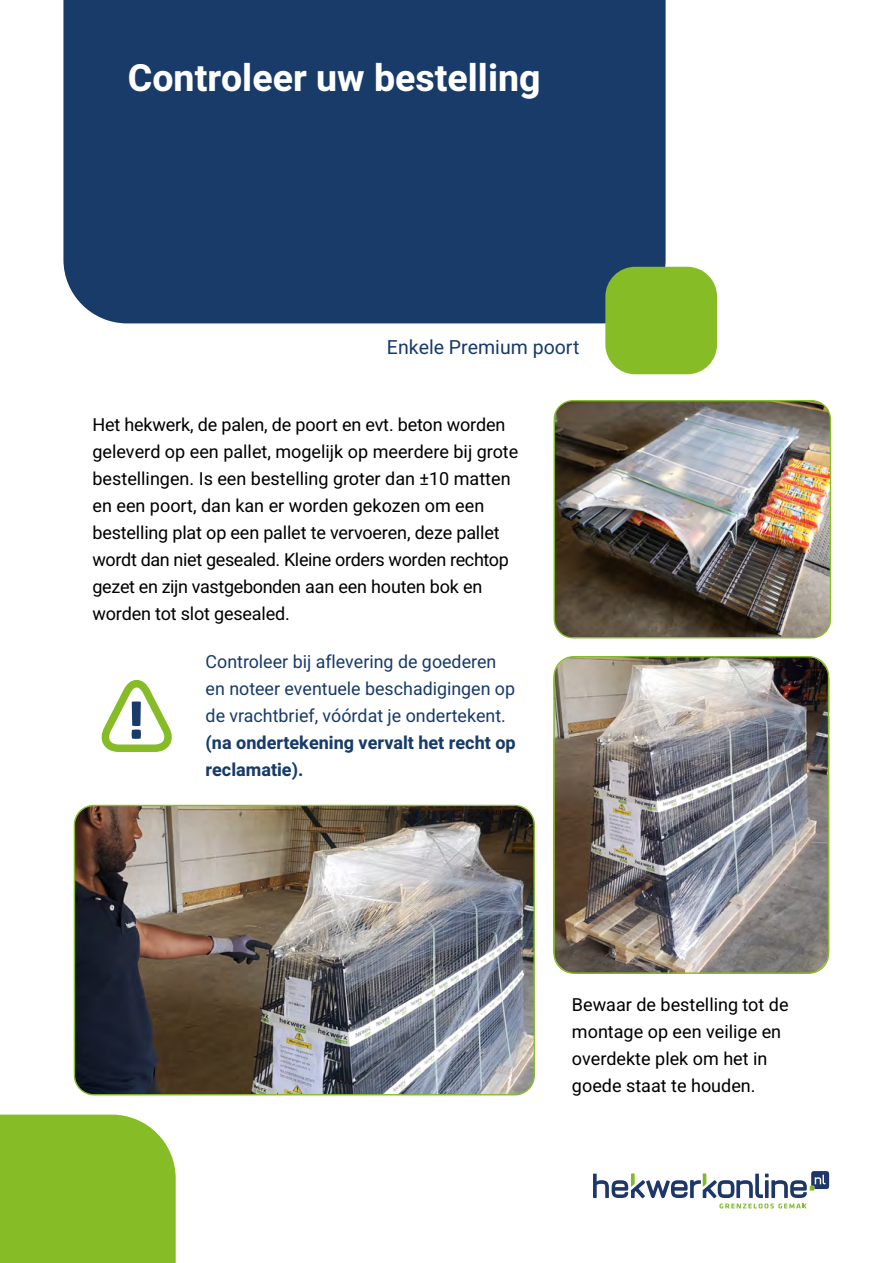
<style>
.page{position:relative;width:893px;height:1263px;background:#fff}
.page>*{position:absolute;margin:0;border:0;box-sizing:border-box;transform-origin:0 0}
.t1{font:700 37.5px "Heebo";color:#fff}
.t2{font:19.5px "Heebo";color:#183b6a}
.t3{font:18px/27px "Heebo";color:#000}
.t4{font:18px/27px "Heebo";color:#183b6a}
.t5{font:700 18px/27px "Heebo";color:#183b6a}
</style>
<div class="page">
<div style="left:63px;top:0;width:603px;height:323px;background:#183b6a"></div>
<div style="left:605px;top:267px;width:112px;height:107px;background:#86bc25;border-radius:30px"></div>
<div style="left:0;top:1114px;width:176px;height:149px;background:#86bc25"></div>
<img style="left:74px;top:805px;width:460px;height:290px">
<div style="left:74px;top:805px;width:461px;height:290px;border:1px solid #86bc25;border-radius:20px"></div>
<img style="left:555px;top:656px;width:274px;height:318px">
<div style="left:553px;top:656px;width:276px;height:318px;border:1px solid #86bc25;border-radius:20px"></div>
<img style="left:554px;top:402px;width:276px;height:236px">
<div style="left:554px;top:400px;width:277px;height:238px;border:1px solid #86bc25;border-radius:19px"></div>
<svg style="left:101px;top:681px;width:71px;height:71px"></svg>
<svg style="left:593px;top:1171px;width:236px;height:37px"></svg>
<h1 class="t1" style="left:128px;top:52px;width:414px">Controleer uw bestelling</h1>
<p class="t2" style="left:387px;top:334px;width:194px">Enkele Premium poort</p>
<p class="t3" style="left:92px;top:411px;width:427px">Het hekwerk, de palen, de poort en evt. beton worden geleverd op een pallet, mogelijk op meerdere bij grote bestellingen. Is een bestelling groter dan ±10 matten en een poort, dan kan er worden gekozen om een bestelling plat op een pallet te vervoeren, deze pallet wordt dan niet gesealed. Kleine orders worden rechtop gezet en zijn vastgebonden aan een houten bok en worden tot slot gesealed.</p>
<p class="t4" style="left:206px;top:648px;width:311px">Controleer bij aflevering de goederen en noteer eventuele beschadigingen op de vrachtbrief, vóórdat je ondertekent.</p>
<p class="t5" style="left:206px;top:729px;width:312px">(na ondertekening vervalt het recht op reclamatie).</p>
<p class="t3" style="left:572px;top:991px;width:218px">Bewaar de bestelling tot de montage op een veilige en overdekte plek om het in goede staat te houden.</p>
</div>
